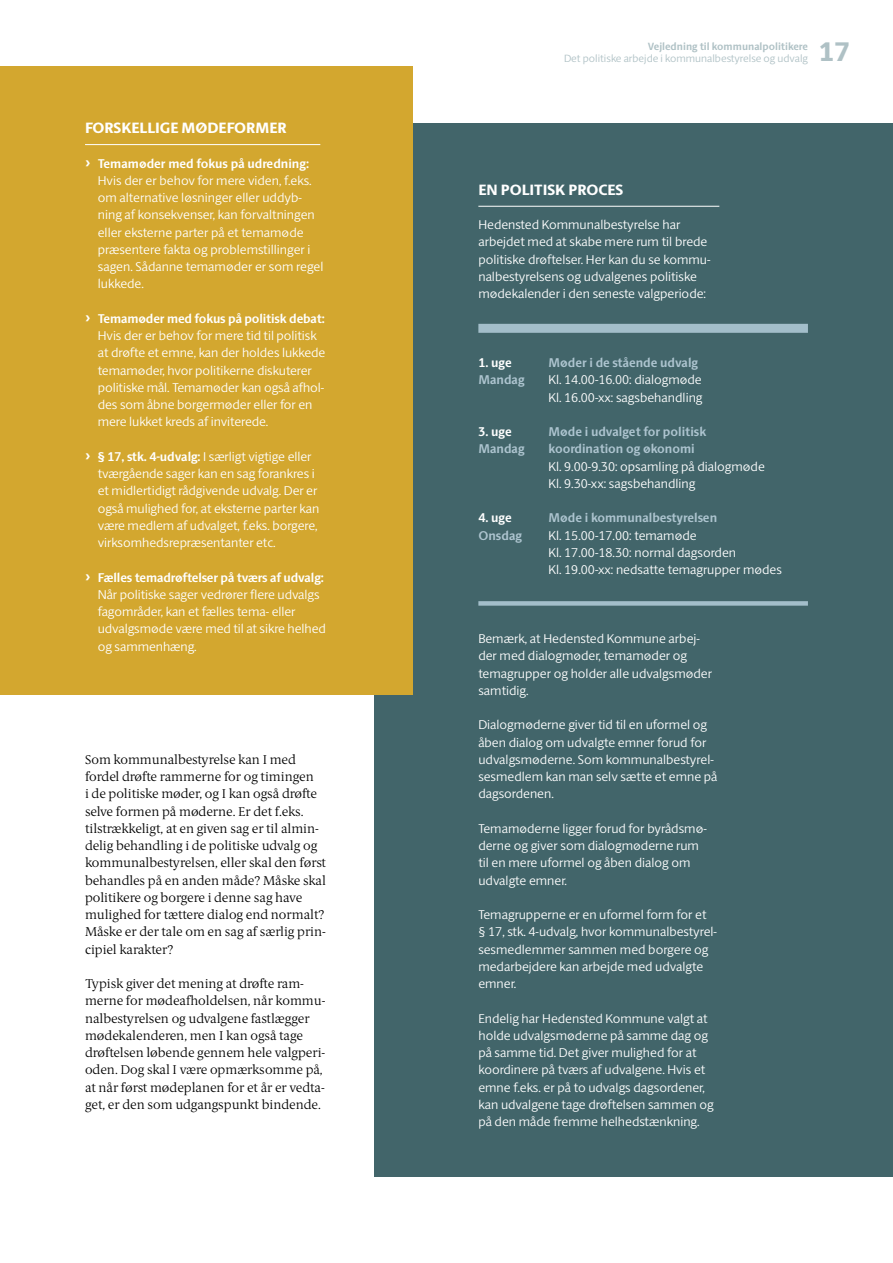
<style>
.page{position:relative;width:893px;height:1263px;background:#fff}
.page>*{position:absolute;margin:0;border:0;box-sizing:border-box;transform-origin:0 0}
.t1{font:800 27px "ID Sans";color:#afc1c5}
.Fakta_overskrift_San{font:800 15px "ID Sans";color:#fff}
.Fakta_brød_sans_8_5{font:300 12.75px/17.2px "ID Sans";color:#fff}
.Brød_Serif_8_5_11_5{font:300 12.75px/17.2px "ID Serif";color:#000}
.Fakta_punkt_sans{font:300 12.75px "ID Sans";color:#fff}
.Fakta_punkt_sans-2{font:700 12.75px/17.2px "ID Sans";color:#adc4cf}
.Mellemrubrik_Sans{font:700 12.75px "ID Sans";color:#fff}
.t2{font:300 10.5px "ID Sans";color:#afc1c5}
.t3{font:700 10.5px "ID Sans";color:#afc1c5}
.s1{font-weight:700;font-size:18px}
.s2{font-weight:700}
</style>
<div class="page">
<div style="left:374px;top:123px;width:519px;height:1054px;background:#42656a"></div>
<hr style="left:478px;top:206px;width:241px;height:1px;background:#fff">
<div style="left:0;top:67px;width:412px;height:628px;background:#d3a72f"></div>
<hr style="left:85px;top:144px;width:235px;height:1px;background:#fff">
<div style="left:478px;top:324px;width:330px;height:9px;background:#a3beca"></div>
<div style="left:478px;top:601px;width:330px;height:5px;background:#a3beca"></div>
<p class="Fakta_overskrift_San" style="left:85px;top:119px;width:203px">FORSKELLIGE MØDEFORMER</p>
<p class="Fakta_brød_sans_8_5" style="left:98px;top:154px;width:227px;text-indent:-13px"><span class="s1">›</span> <span class="s2">Temamøder med fokus på udredning:<br></span>Hvis der er behov for mere viden, f.eks. om alternative løsninger eller uddyb&shy;ning af konsekvenser, kan forvaltningen eller eksterne parter på et temamøde præsentere fakta og problemstillinger i sagen. Sådanne temamøder er som regel lukkede.</p>
<p class="Fakta_brød_sans_8_5" style="left:98px;top:310px;width:229px;text-indent:-13px"><span class="s1">›</span> <span class="s2">Temamøder med fokus på politisk debat:<br></span>Hvis der er behov for mere tid til politisk at drøfte et emne, kan der holdes lukkede temamøder, hvor politikerne diskuterer politiske mål. Temamøder kan også afhol&shy;des som åbne borgermøder eller for en mere lukket kreds af inviterede.</p>
<p class="Fakta_brød_sans_8_5" style="left:98px;top:448px;width:223px;text-indent:-13px"><span class="s1">›</span> <span class="s2">§ 17, stk. 4-udvalg:</span> I særligt vigtige eller tværgående sager kan en sag forankres i et midlertidigt rådgivende udvalg. Der er også mulighed for, at eksterne parter kan være medlem af udvalget, f.eks. borgere, virksomhedsrepræsentanter etc.</p>
<p class="Fakta_brød_sans_8_5" style="left:98px;top:568px;width:230px;text-indent:-13px"><span class="s1">›</span> <span class="s2">Fælles temadrøftelser på tværs af udvalg:<br></span>Når politiske sager vedrører flere udvalgs fagområder, kan et fælles tema- eller udvalgsmøde være med til at sikre helhed og sammenhæng.</p>
<p class="Brød_Serif_8_5_11_5" style="left:85px;top:751px;width:242px">Som kommunalbestyrelse kan I med fordel drøfte rammerne for og timingen<br>i de politiske møder, og I kan også drøfte selve formen på møderne. Er det f.eks. tilstrækkeligt, at en given sag er til almin&shy;delig behandling i de politiske udvalg og kommunalbestyrelsen, eller skal den først behandles på en anden måde? Måske skal politikere og borgere i denne sag have mulighed for tættere dialog end normalt?<br>Måske er der tale om en sag af særlig prin&shy;cipiel karakter?</p>
<p class="Brød_Serif_8_5_11_5" style="left:85px;top:975px;width:242px">Typisk giver det mening at drøfte ram&shy;merne for mødeafholdelsen, når kommu&shy;nalbestyrelsen og udvalgene fastlægger mødekalenderen, men I kan også tage drøftelsen løbende gennem hele valgperi&shy;oden. Dog skal I være opmærksomme på, at når først mødeplanen for et år er vedta&shy;get, er den som udgangspunkt bindende.</p>
<p class="t3" style="left:648px;top:40px;width:162px">Vejledning til kommunalpolitikere</p>
<p class="t2" style="left:564px;top:52px;width:245px">Det politiske arbejde i kommunalbestyrelse og udvalg</p>
<h1 class="t1" style="left:819px;top:35px;width:33px">17</h1>
<p class="Fakta_overskrift_San" style="left:478px;top:180px;width:146px">EN POLITISK PROCES</p>
<p class="Fakta_brød_sans_8_5" style="left:478px;top:216px;width:234px">Hedensted Kommunalbestyrelse har arbejdet med at skabe mere rum til brede politiske drøftelser. Her kan du se kommu&shy;nalbestyrelsens og udvalgenes politiske mødekalender i den seneste valgperiode:</p>
<p class="Mellemrubrik_Sans" style="left:478px;top:355px;width:35px">1. uge</p>
<p class="Fakta_punkt_sans-2" style="left:478px;top:371px;width:48px">Mandag</p>
<p class="Mellemrubrik_Sans" style="left:478px;top:424px;width:35px">3. uge</p>
<p class="Fakta_punkt_sans-2" style="left:478px;top:440px;width:48px">Mandag</p>
<p class="Mellemrubrik_Sans" style="left:478px;top:510px;width:35px">4. uge</p>
<p class="Fakta_punkt_sans-2" style="left:478px;top:527px;width:45px">Onsdag</p>
<p class="Fakta_punkt_sans-2" style="left:549px;top:354px;width:151px">Møder i de stående udvalg</p>
<p class="Fakta_punkt_sans" style="left:549px;top:372px;width:155px">Kl. 14.00-16.00: dialogmøde</p>
<p class="Fakta_punkt_sans" style="left:549px;top:389px;width:155px">Kl. 16.00-xx: sagsbehandling</p>
<p class="Fakta_punkt_sans-2" style="left:549px;top:423px;width:159px">Møde i udvalget for politisk koordination og økonomi</p>
<p class="Fakta_punkt_sans" style="left:549px;top:458px;width:218px">Kl. 9.00-9.30: opsamling på dialogmøde</p>
<p class="Fakta_punkt_sans" style="left:549px;top:476px;width:148px">Kl. 9.30-xx: sagsbehandling</p>
<p class="Fakta_punkt_sans-2" style="left:549px;top:509px;width:170px">Møde i kommunalbestyrelsen</p>
<p class="Fakta_punkt_sans" style="left:549px;top:527px;width:150px">Kl. 15.00-17.00: temamøde</p>
<p class="Fakta_punkt_sans" style="left:549px;top:545px;width:189px">Kl. 17.00-18.30: normal dagsorden</p>
<p class="Fakta_punkt_sans" style="left:549px;top:562px;width:235px">Kl. 19.00-xx: nedsatte temagrupper mødes</p>
<p class="Fakta_brød_sans_8_5" style="left:478px;top:630px;width:235px">Bemærk, at Hedensted Kommune arbej&shy;der med dialogmøder, temamøder og temagrupper og holder alle udvalgsmøder samtidig.</p>
<p class="Fakta_brød_sans_8_5" style="left:478px;top:716px;width:241px">Dialogmøderne giver tid til en uformel og åben dialog om udvalgte emner forud for udvalgsmøderne. Som kommunalbestyrel&shy;sesmedlem kan man selv sætte et emne på dagsordenen.</p>
<p class="Fakta_brød_sans_8_5" style="left:478px;top:820px;width:230px">Temamøderne ligger forud for byrådsmø&shy;derne og giver som dialogmøderne rum til en mere uformel og åben dialog om udvalgte emner.</p>
<p class="Fakta_brød_sans_8_5" style="left:478px;top:906px;width:240px">Temagrupperne er en uformel form for et<br>§ 17, stk. 4-udvalg, hvor kommunalbestyrel&shy;sesmedlemmer sammen med borgere og medarbejdere kan arbejde med udvalgte emner.</p>
<p class="Fakta_brød_sans_8_5" style="left:478px;top:1009px;width:237px">Endelig har Hedensted Kommune valgt at holde udvalgsmøderne på samme dag og på samme tid. Det giver mulighed for at koordinere på tværs af udvalgene. Hvis et emne f.eks. er på to udvalgs dagsordener, kan udvalgene tage drøftelsen sammen og på den måde fremme helhedstænkning.</p>
</div>
